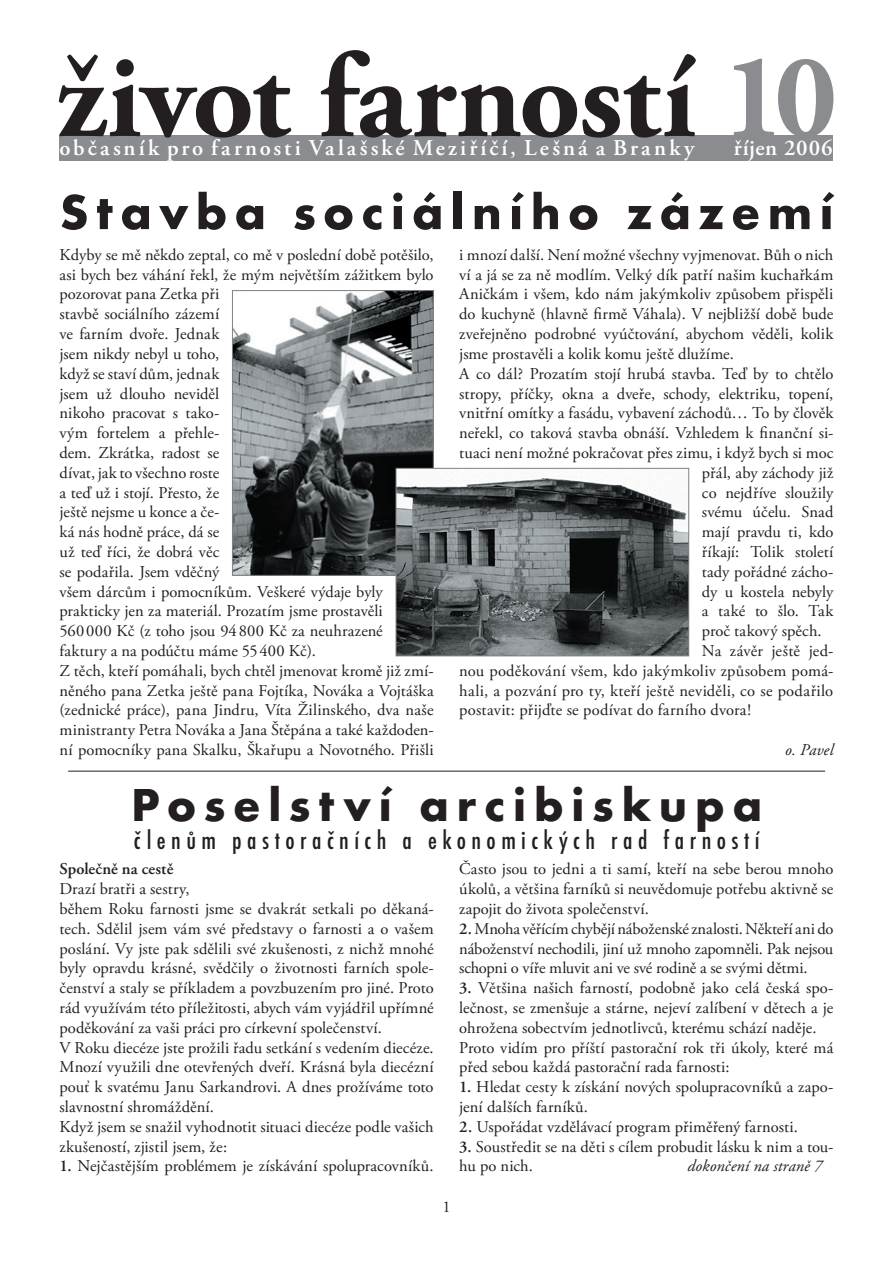
<style>
.page{position:relative;width:893px;height:1263px;background:#fff}
.page>*{position:absolute;margin:0;border:0;box-sizing:border-box;transform-origin:0 0}
.t1{font:700 120px "Adobe Garamond Pro";letter-spacing:-.01em;color:#231f20}
.t2{font:700 51px "Futura TEE";letter-spacing:.145em;color:#231f20}
.t3{font:700 48px "Futura TEE";letter-spacing:.16em;color:#231f20}
.t4{font:500 condensed 27px "Futura TEE";letter-spacing:.205em;color:#231f20}
.t5{font:600 22.5px "Adobe Garamond Pro";letter-spacing:.135em;color:#fff}
.t6{font:600 22.5px "Adobe Garamond Pro";letter-spacing:.03em;color:#fff}
.t7{font:16.5px/19.8px "Adobe Garamond Pro";letter-spacing:.005em;color:#231f20}
.t8{font:italic 16.5px "Adobe Garamond Pro";letter-spacing:.005em;color:#231f20}
.t9{font:600 16.5px "Adobe Garamond Pro";letter-spacing:.005em;color:#231f20}
.s1{color:#8a8c8f}
.s2{font-weight:600}
</style>
<div class="page">
<div style="left:60px;top:136px;width:773px;height:25px;background:#8a8c8f"></div>
<hr style="left:68px;top:771px;width:757px;height:1px;background:#231f20">
<img style="left:234px;top:292px;width:198px;height:282px">
<div style="left:232px;top:290px;width:202px;height:286px;border:1px solid #808285"></div>
<img style="left:398px;top:470px;width:289px;height:184px">
<div style="left:396px;top:468px;width:293px;height:188px;border:1px solid #808285"></div>
<h1 class="t1" style="left:57px;top:28px;width:782px">život farností <span class="s1">10</span></h1>
<h3 class="t5" style="left:60px;top:135px;width:636px">občasník pro farnosti Valašské Meziříčí, Lešná a Branky</h3>
<h3 class="t6" style="left:734px;top:135px;width:100px">říjen 2006</h3>
<h2 class="t2" style="left:60px;top:180px;width:775px">Stavba sociálního zázemí</h2>
<p class="t7" style="left:60px;top:245px;width:376px">Kdyby se mě někdo zeptal, co mě v poslední době potěšilo, asi bych bez váhání řekl, že mým největším zážitkem bylo pozorovat pana Zetka při<br>stavbě sociálního zázemí<br>ve farním dvoře. Jednak<br>jsem nikdy nebyl u toho,<br>když se staví dům, jednak<br>jsem už dlouho neviděl<br>nikoho pracovat s tako-<br>vým fortelem a přehle-<br>dem. Zkrátka, radost se<br>dívat, jak to všechno roste<br>a teď už i stojí. Přesto, že<br>ještě nejsme u konce a če-<br>ká nás hodně práce, dá se<br>už teď říci, že dobrá věc<br>se podařila. Jsem vděčný<br>všem dárcům i pomocníkům. Veškeré výdaje byly prakticky jen za materiál. Prozatím jsme prostavěli<br>560 000 Kč (z toho jsou 94 800 Kč za neuhrazené faktury a na podúčtu máme 55 400 Kč).<br>Z těch, kteří pomáhali, bych chtěl jmenovat kromě již zmí&shy;něného pana Zetka ještě pana Fojtíka, Nováka a Vojtáška (zednické práce), pana Jindru, Víta Žilinského, dva naše ministranty Petra Nováka a Jana Štěpána a také každoden&shy;ní pomocníky pana Skalku, Škařupu a Novotného. Přišli</p>
<p class="t7" style="left:459px;top:245px;width:376px">i mnozí další. Není možné všechny vyjmenovat. Bůh o nich</p>
<p class="t7" style="left:459px;top:265px;width:376px">ví a já se za ně modlím. Velký dík patří našim kuchařkám</p>
<p class="t7" style="left:459px;top:285px;width:376px">Aničkám i všem, kdo nám jakýmkoliv způsobem přispěli</p>
<p class="t7" style="left:459px;top:305px;width:376px">do kuchyně (hlavně firmě Váhala). V nejbližší době bude</p>
<p class="t7" style="left:459px;top:325px;width:376px">zveřejněno podrobné vyúčtování, abychom věděli, kolik</p>
<p class="t7" style="left:459px;top:344px;width:276px">jsme prostavěli a kolik komu ještě dlužíme.</p>
<p class="t7" style="left:459px;top:364px;width:376px">A co dál? Prozatím stojí hrubá stavba. Teď by to chtělo</p>
<p class="t7" style="left:459px;top:384px;width:376px">stropy, příčky, okna a dveře, schody, elektriku, topení,</p>
<p class="t7" style="left:459px;top:404px;width:376px">vnitřní omítky a fasádu, vybavení záchodů… To by člověk</p>
<p class="t7" style="left:459px;top:424px;width:376px">neřekl, co taková stavba obnáší. Vzhledem k finanční si-</p>
<p class="t7" style="left:459px;top:443px;width:376px">tuaci není možné pokračovat přes zimu, i když bych si moc</p>
<p class="t7" style="left:702px;top:463px;width:133px">přál, aby záchody již</p>
<p class="t7" style="left:702px;top:483px;width:133px">co nejdříve sloužily</p>
<p class="t7" style="left:702px;top:503px;width:133px">svému účelu. Snad</p>
<p class="t7" style="left:702px;top:523px;width:133px">mají pravdu ti, kdo</p>
<p class="t7" style="left:702px;top:542px;width:133px">říkají: Tolik století</p>
<p class="t7" style="left:702px;top:562px;width:133px">tady pořádné zácho-</p>
<p class="t7" style="left:702px;top:582px;width:133px">dy u kostela nebyly</p>
<p class="t7" style="left:702px;top:602px;width:133px">a také to šlo. Tak</p>
<p class="t7" style="left:702px;top:622px;width:121px">proč takový spěch.</p>
<p class="t7" style="left:702px;top:641px;width:133px">Na závěr ještě jed-</p>
<p class="t7" style="left:459px;top:661px;width:376px">nou poděkování všem, kdo jakýmkoliv způsobem pomá-</p>
<p class="t7" style="left:459px;top:681px;width:376px">hali, a pozvání pro ty, kteří ještě neviděli, co se podařilo</p>
<p class="t7" style="left:459px;top:701px;width:293px">postavit: přijďte se podívat do farního dvora!</p>
<p class="t8" style="left:785px;top:740px;width:50px">o. Pavel</p>
<h3 class="t3" style="left:131px;top:775px;width:632px">Poselství arcibiskupa</h3>
<h3 class="t4" style="left:134px;top:825px;width:627px">členům pastoračních a ekonomických rad farností</h3>
<p class="t9" style="left:60px;top:860px;width:115px">Společně na cestě</p>
<p class="t7" style="left:60px;top:880px;width:376px">Drazí bratři a sestry,<br>během Roku farnosti jsme se dvakrát setkali po děkaná&shy;tech. Sdělil jsem vám své představy o farnosti a o vašem poslání. Vy jste pak sdělili své zkušenosti, z nichž mnohé byly opravdu krásné, svědčily o životnosti farních spole&shy;čenství a staly se příkladem a povzbuzením pro jiné. Proto rád využívám této příležitosti, abych vám vyjádřil upřímné poděkování za vaši práci pro církevní společenství.<br>V Roku diecéze jste prožili řadu setkání s vedením diecéze.<br>Mnozí využili dne otevřených dveří. Krásná byla diecézní pouť k svatému Janu Sarkandrovi. A dnes prožíváme toto slavnostní shromáždění.<br>Když jsem se snažil vyhodnotit situaci diecéze podle vašich zkušeností, zjistil jsem, že:</p>
<p class="t7" style="left:60px;top:1157px;width:376px"><span class="s2">1.</span> Nejčastějším problémem je získávání spolupracovníků.</p>
<p class="t7" style="left:459px;top:860px;width:376px;text-align:justify">Často jsou to jedni a ti samí, kteří na sebe berou mnoho úkolů, a většina farníků si neuvědomuje potřebu aktivně se zapojit do života společenství.</p>
<p class="t7" style="left:459px;top:919px;width:376px;text-align:justify"><span class="s2">2.</span> Mnoha věřícím chybějí náboženské znalosti. Někteří ani do náboženství nechodili, jiní už mnoho zapomněli. Pak nejsou schopni o víře mluvit ani ve své rodině a se svými dětmi.</p>
<p class="t7" style="left:459px;top:979px;width:376px"><span class="s2">3.</span> Většina našich farností, podobně jako celá česká spo&shy;lečnost, se zmenšuje a stárne, nejeví zalíbení v dětech a je ohrožena sobectvím jednotlivců, kterému schází naděje.<br>Proto vidím pro příští pastorační rok tři úkoly, které má před sebou každá pastorační rada farnosti:</p>
<p class="t7" style="left:459px;top:1078px;width:376px"><span class="s2">1.</span> Hledat cesty k získání nových spolupracovníků a zapo&shy;jení dalších farníků.</p>
<p class="t7" style="left:459px;top:1117px;width:340px"><span class="s2">2.</span> Uspořádat vzdělávací program přiměřený farnosti.</p>
<p class="t7" style="left:459px;top:1137px;width:376px"><span class="s2">3.</span> Soustředit se na děti s cílem probudit lásku k nim a tou&shy;hu po nich.</p>
<p class="t8" style="left:688px;top:1156px;width:136px">dokončení na straně 7</p>
<p class="t7" style="left:442px;top:1197px;width:10px">1</p>
</div>
